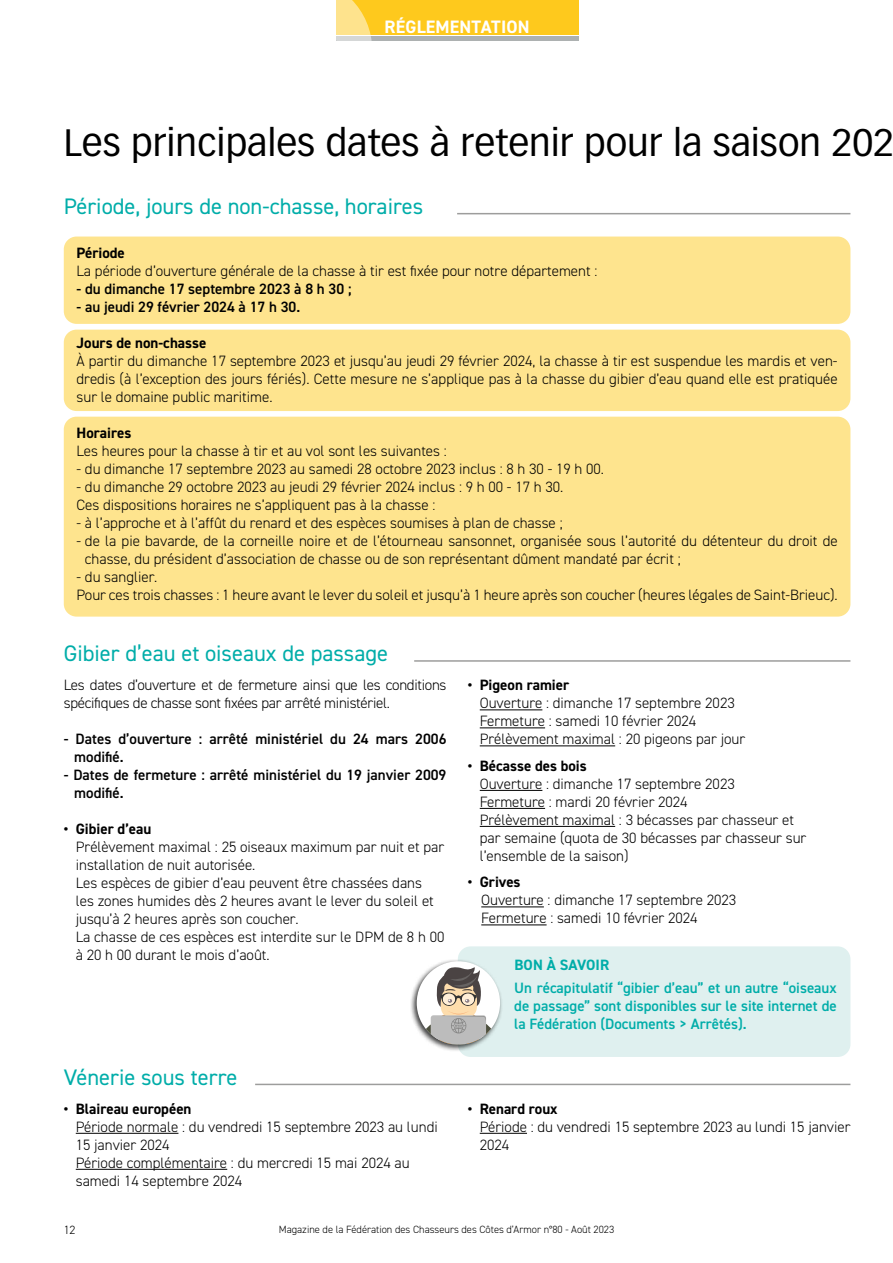
<style>
.page{position:relative;width:893px;height:1263px;background:#fff}
.page>*{position:absolute;margin:0;border:0;box-sizing:border-box;transform-origin:0 0}
.t1{font:37.5px "Vectora LT Pro";color:#000}
.t2{font:22.5px "DIN2014";color:#00ada9}
.t3{font:700 18px "DIN2014";letter-spacing:.01em;color:#fff}
.t4{font:300 15px/18px "DIN2014";color:#000}
.t5{font:600 15px/18px "DIN2014";color:#000}
.t6{font:600 15px/18px "DIN2014";color:#00ada9;text-align:justify}
.t7{font:700 15px "DIN2014";color:#000}
.t8{font:300 15px/18px "DIN2014";letter-spacing:-.02em;color:#000}
.t9{font:700 15px "DIN2014";letter-spacing:.01em;color:#00ada9}
.t10{font:300 12px "DIN2014";color:#000}
.t11{font:300 10.5px "DIN2014";color:#000}
</style>
<div class="page">
<div style="left:458px;top:946px;width:392px;height:111px;background:#dff0ef;border-radius:13px"></div>
<hr style="left:457px;top:213px;width:393px;height:1px;background:#9d9d9c">
<div style="left:64px;top:237px;width:786px;height:87px;background:#fee48e;border-radius:13px"></div>
<div style="left:64px;top:330px;width:786px;height:81px;background:#fee48e;border-radius:13px"></div>
<div style="left:64px;top:417px;width:786px;height:200px;background:#fee48e;border-radius:13px"></div>
<div style="left:336px;top:0;width:242px;height:34px;background:#fec91d"></div>
<hr style="left:336px;top:37px;width:242px;height:4px;background:#adb1b1">
<svg style="left:336px;top:0;width:36px;height:41px"></svg>
<hr style="left:76px;top:1133px;width:102px;height:1px;background:#000">
<hr style="left:76px;top:1169px;width:151px;height:1px;background:#000">
<hr style="left:480px;top:1133px;width:47px;height:1px;background:#000">
<hr style="left:480px;top:709px;width:62px;height:1px;background:#000">
<hr style="left:480px;top:727px;width:65px;height:1px;background:#000">
<hr style="left:480px;top:745px;width:135px;height:1px;background:#000">
<hr style="left:480px;top:790px;width:62px;height:1px;background:#000">
<hr style="left:480px;top:808px;width:65px;height:1px;background:#000">
<hr style="left:480px;top:826px;width:135px;height:1px;background:#000">
<hr style="left:481px;top:906px;width:63px;height:1px;background:#000">
<hr style="left:481px;top:924px;width:66px;height:1px;background:#000">
<hr style="left:414px;top:660px;width:436px;height:2px;background:#9d9d9c">
<hr style="left:255px;top:1084px;width:595px;height:1px;background:#9d9d9c">
<div style="left:410px;top:959px;width:92px;height:93px;background:#000;opacity:.75"></div>
<div style="left:417px;top:961px;width:83px;height:83px;background:#fff;border-radius:50%"></div>
<svg style="left:422px;top:967px;width:73px;height:77px"></svg>
<p class="t3" style="left:384px;top:15px;width:147px">RÉGLEMENTATION</p>
<h1 class="t1" style="left:64px;top:120px;width:832px">Les principales dates à retenir pour la saison 202</h1>
<h2 class="t2" style="left:64px;top:192px;width:361px">Période, jours de non-chasse, horaires</h2>
<p class="t7" style="left:77px;top:243px;width:50px">Période</p>
<p class="t4" style="left:77px;top:262px;width:522px">La période d’ouverture générale de la chasse à tir est fixée pour notre département :</p>
<p class="t5" style="left:77px;top:280px;width:276px">- du dimanche 17 septembre 2023 à 8 h 30 ;</p>
<p class="t5" style="left:77px;top:298px;width:225px">- au jeudi 29 février 2024 à 17 h 30.</p>
<p class="t7" style="left:77px;top:333px;width:131px">Jours de non-chasse</p>
<p class="t4" style="left:77px;top:352px;width:763px;text-align:justify">À partir du dimanche 17 septembre 2023 et jusqu’au jeudi 29 février 2024, la chasse à tir est suspendue les mardis et ven&shy;dredis (à l’exception des jours fériés). Cette mesure ne s’applique pas à la chasse du gibier d’eau quand elle est pratiquée sur le domaine public maritime.</p>
<p class="t7" style="left:77px;top:423px;width:56px">Horaires</p>
<p class="t4" style="left:77px;top:442px;width:372px">Les heures pour la chasse à tir et au vol sont les suivantes :</p>
<p class="t4" style="left:77px;top:460px;width:529px">- du dimanche 17 septembre 2023 au samedi 28 octobre 2023 inclus : 8 h 30 - 19 h 00.</p>
<p class="t4" style="left:77px;top:478px;width:488px">- du dimanche 29 octobre 2023 au jeudi 29 février 2024 inclus : 9 h 00 - 17 h 30.<br>Ces dispositions horaires ne s’appliquent pas à la chasse :</p>
<p class="t4" style="left:77px;top:514px;width:488px">- à l’approche et à l’affût du renard et des espèces soumises à plan de chasse ;</p>
<p class="t4" style="left:85px;top:532px;width:754px;text-indent:-8px">- de la pie bavarde, de la corneille noire et de l’étourneau sansonnet, organisée sous l’autorité du détenteur du droit de chasse, du président d’association de chasse ou de son représentant dûment mandaté par écrit ;</p>
<p class="t4" style="left:77px;top:568px;width:763px">- du sanglier.<br>Pour ces trois chasses : 1 heure avant le lever du soleil et jusqu’à 1 heure après son coucher (heures légales de Saint-Brieuc).</p>
<h2 class="t2" style="left:64px;top:639px;width:326px">Gibier d’eau et oiseaux de passage</h2>
<p class="t8" style="left:64px;top:676px;width:384px">Les dates d’ouverture et de fermeture ainsi que les conditions spécifiques de chasse sont fixées par arrêté ministériel.</p>
<p class="t5" style="left:74px;top:730px;width:374px;text-indent:-10px">- Dates d’ouverture : arrêté ministériel du 24 mars 2006 modifié.</p>
<p class="t5" style="left:74px;top:766px;width:374px;text-indent:-10px">- Dates de fermeture : arrêté ministériel du 19 janvier 2009 modifié.</p>
<p class="t7" style="left:64px;top:819px;width:89px">• Gibier d’eau</p>
<p class="t4" style="left:76px;top:838px;width:370px">Prélèvement maximal : 25 oiseaux maximum par nuit et par installation de nuit autorisée.<br>Les espèces de gibier d’eau peuvent être chassées dans<br>les zones humides dès 2 heures avant le lever du soleil et jusqu’à 2 heures après son coucher.<br>La chasse de ces espèces est interdite sur le DPM de 8 h 00 à 20 h 00 durant le mois d’août.</p>
<h2 class="t2" style="left:64px;top:1063px;width:175px">Vénerie sous terre</h2>
<p class="t7" style="left:64px;top:1099px;width:129px">• Blaireau européen</p>
<p class="t4" style="left:76px;top:1118px;width:364px">Période normale : du vendredi 15 septembre 2023 au lundi 15 janvier 2024<br>Période complémentaire : du mercredi 15 mai 2024 au samedi 14 septembre 2024</p>
<p class="t7" style="left:468px;top:675px;width:103px">• Pigeon ramier</p>
<p class="t4" style="left:480px;top:694px;width:267px">Ouverture : dimanche 17 septembre 2023<br>Fermeture : samedi 10 février 2024<br>Prélèvement maximal : 20 pigeons par jour</p>
<p class="t7" style="left:468px;top:756px;width:121px">• Bécasse des bois</p>
<p class="t4" style="left:480px;top:775px;width:328px">Ouverture : dimanche 17 septembre 2023<br>Fermeture : mardi 20 février 2024<br>Prélèvement maximal : 3 bécasses par chasseur et par semaine (quota de 30 bécasses par chasseur sur l’ensemble de la saison)</p>
<p class="t7" style="left:468px;top:872px;width:54px">• Grives</p>
<p class="t4" style="left:481px;top:891px;width:256px">Ouverture : dimanche 17 septembre 2023<br>Fermeture : samedi 10 février 2024</p>
<p class="t9" style="left:514px;top:955px;width:97px">BON À SAVOIR</p>
<p class="t6" style="left:514px;top:978px;width:324px">Un récapitulatif “gibier d’eau” et un autre “oiseaux de passage” sont disponibles sur le site internet de la Fédération (Documents &gt; Arrêtés).</p>
<p class="t7" style="left:468px;top:1099px;width:91px">• Renard roux</p>
<p class="t4" style="left:480px;top:1118px;width:372px">Période : du vendredi 15 septembre 2023 au lundi 15 janvier<br>2024</p>
<p class="t10" style="left:64px;top:1222px;width:13px">12</p>
<p class="t11" style="left:279px;top:1223px;width:337px">Magazine de la Fédération des Chasseurs des Côtes d’Armor n°80 - Août 2023</p>
</div>
